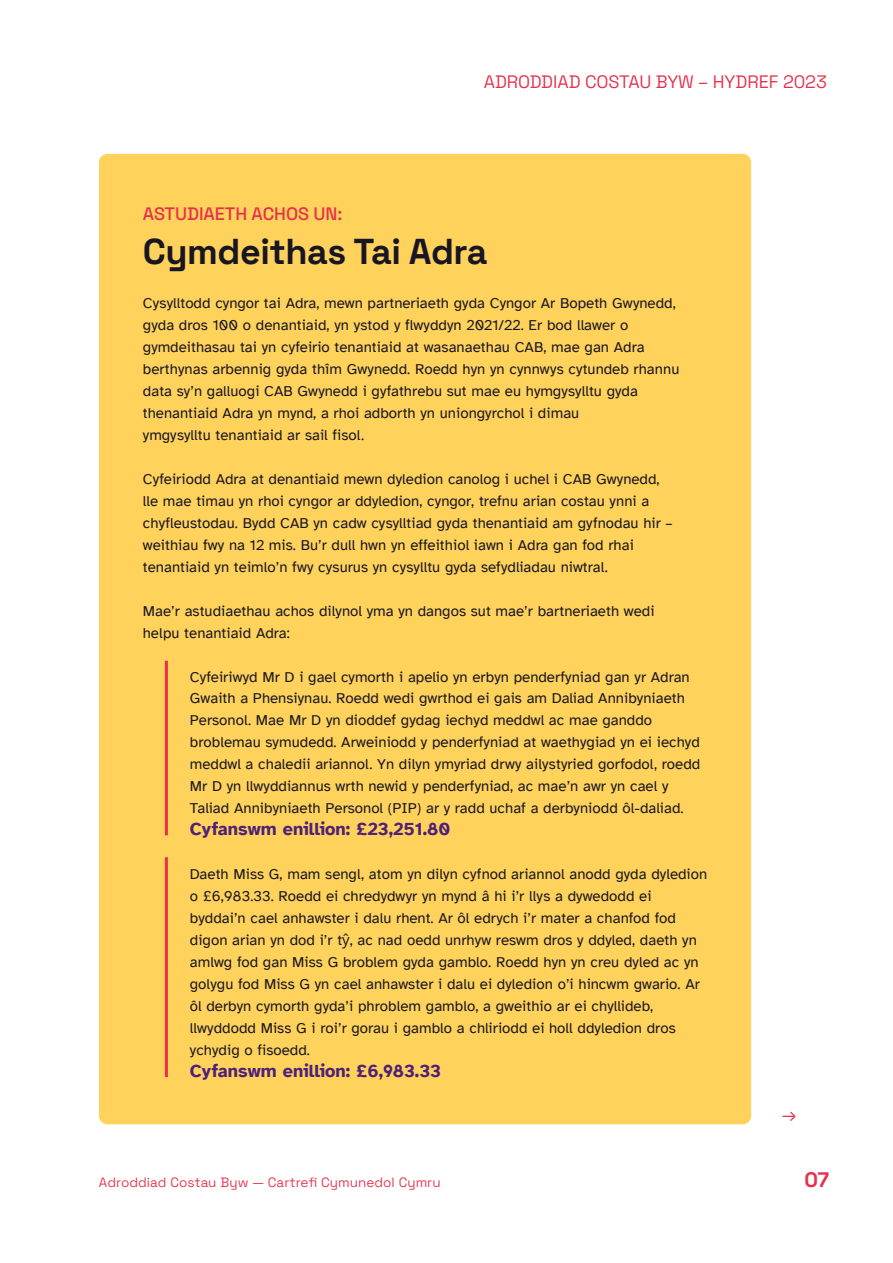
<style>
.page{position:relative;width:893px;height:1263px;background:#fff}
.page>*{position:absolute;margin:0;border:0;box-sizing:border-box;transform-origin:0 0}
.Heading_24_SG{font:300 36px "Space Grotesk";letter-spacing:-.015em;color:#181623}
.t1{font:300 21px "Space Grotesk";color:#e7304b}
.Cross_Head{font:700 18px "Atkinson Hyperlegible";color:#4e2178}
.Heading_12_CAPS{font:300 18px "Space Grotesk";letter-spacing:-.005em;color:#e7304b}
.Body_No_Indent_Atk{font:15px/22px "Atkinson Hyperlegible";letter-spacing:.005em;color:#181623}
.t2{font:300 13.5px "Space Grotesk";letter-spacing:.005em;color:#e7304b}
.s1{font-family:"Open Sans"}
</style>
<div class="page">
<div style="left:99px;top:154px;width:652px;height:970px;background:#ffd25c;border-radius:9px"></div>
<hr style="left:165px;top:661px;width:3px;height:174px;background:#e7304b">
<hr style="left:165px;top:857px;width:3px;height:220px;background:#e7304b">
<p class="Heading_12_CAPS" style="left:484px;top:68px;width:345px">Adroddiad Costau Byw – Hydref 2023</p>
<p class="Heading_12_CAPS" style="left:143px;top:200px;width:201px">ASTUDIAETH ACHOS UN:</p>
<p class="Heading_24_SG" style="left:143px;top:225px;width:346px">Cymdeithas Tai Adra</p>
<p class="Body_No_Indent_Atk" style="left:143px;top:292px;width:538px">Cysylltodd cyngor tai Adra, mewn partneriaeth gyda Cyngor Ar Bopeth Gwynedd, gyda dros 100 o denantiaid, yn ystod y flwyddyn 2021/22. Er bod llawer o gymdeithasau tai yn cyfeirio tenantiaid at wasanaethau CAB, mae gan Adra berthynas arbennig gyda thîm Gwynedd. Roedd hyn yn cynnwys cytundeb rhannu data sy’n galluogi CAB Gwynedd i gyfathrebu sut mae eu hymgysylltu gyda thenantiaid Adra yn mynd, a rhoi adborth yn uniongyrchol i dimau<br>ymgysylltu tenantiaid ar sail fisol.</p>
<p class="Body_No_Indent_Atk" style="left:143px;top:468px;width:531px">Cyfeiriodd Adra at denantiaid mewn dyledion canolog i uchel i CAB Gwynedd, lle mae timau yn rhoi cyngor ar ddyledion, cyngor, trefnu arian costau ynni a chyfleustodau. Bydd CAB yn cadw cysylltiad gyda thenantiaid am gyfnodau hir – weithiau fwy na 12 mis. Bu’r dull hwn yn effeithiol iawn i Adra gan fod rhai tenantiaid yn teimlo’n fwy cysurus yn cysylltu gyda sefydliadau niwtral.</p>
<p class="Body_No_Indent_Atk" style="left:143px;top:600px;width:513px">Mae’r astudiaethau achos dilynol yma yn dangos sut mae’r bartneriaeth wedi helpu tenantiaid Adra:</p>
<p class="Body_No_Indent_Atk" style="left:190px;top:666px;width:512px">Cyfeiriwyd Mr D i gael cymorth i apelio yn erbyn penderfyniad gan yr Adran Gwaith a Phensiynau. Roedd wedi gwrthod ei gais am Daliad Annibyniaeth Personol. Mae Mr D yn dioddef gydag iechyd meddwl ac mae ganddo broblemau symudedd. Arweiniodd y penderfyniad at waethygiad yn ei iechyd meddwl a chaledii ariannol. Yn dilyn ymyriad drwy ailystyried gorfodol, roedd Mr D yn llwyddiannus wrth newid y penderfyniad, ac mae’n awr yn cael y Taliad Annibyniaeth Personol (PIP) ar y radd uchaf a derbyniodd ôl-daliad.</p>
<p class="Cross_Head" style="left:190px;top:819px;width:262px">Cyfanswm enillion: £23,251.80</p>
<p class="Body_No_Indent_Atk" style="left:190px;top:863px;width:519px">Daeth Miss G, mam sengl, atom yn dilyn cyfnod ariannol anodd gyda dyledion o £6,983.33. Roedd ei chredydwyr yn mynd â hi i’r llys a dywedodd ei byddai’n cael anhawster i dalu rhent. Ar ôl edrych i’r mater a chanfod fod digon arian yn dod i’r t<span class="s1">ŷ</span>, ac nad oedd unrhyw reswm dros y ddyled, daeth yn amlwg fod gan Miss G broblem gyda gamblo. Roedd hyn yn creu dyled ac yn golygu fod Miss G yn cael anhawster i dalu ei dyledion o’i hincwm gwario. Ar ôl derbyn cymorth gyda’i phroblem gamblo, a gweithio ar ei chyllideb, llwyddodd Miss G i roi’r gorau i gamblo a chliriodd ei holl ddyledion dros ychydig o fisoedd.</p>
<p class="Cross_Head" style="left:190px;top:1060px;width:253px">Cyfanswm enillion: £6,983.33</p>
<p class="Heading_12_CAPS" style="left:782px;top:1102px;width:16px">→</p>
<p class="t2" style="left:99px;top:1172px;width:343px">Adroddiad Costau Byw — Cartrefi Cymunedol Cymru</p>
<h2 class="t1" style="left:804px;top:1164px;width:26px">07</h2>
</div>
